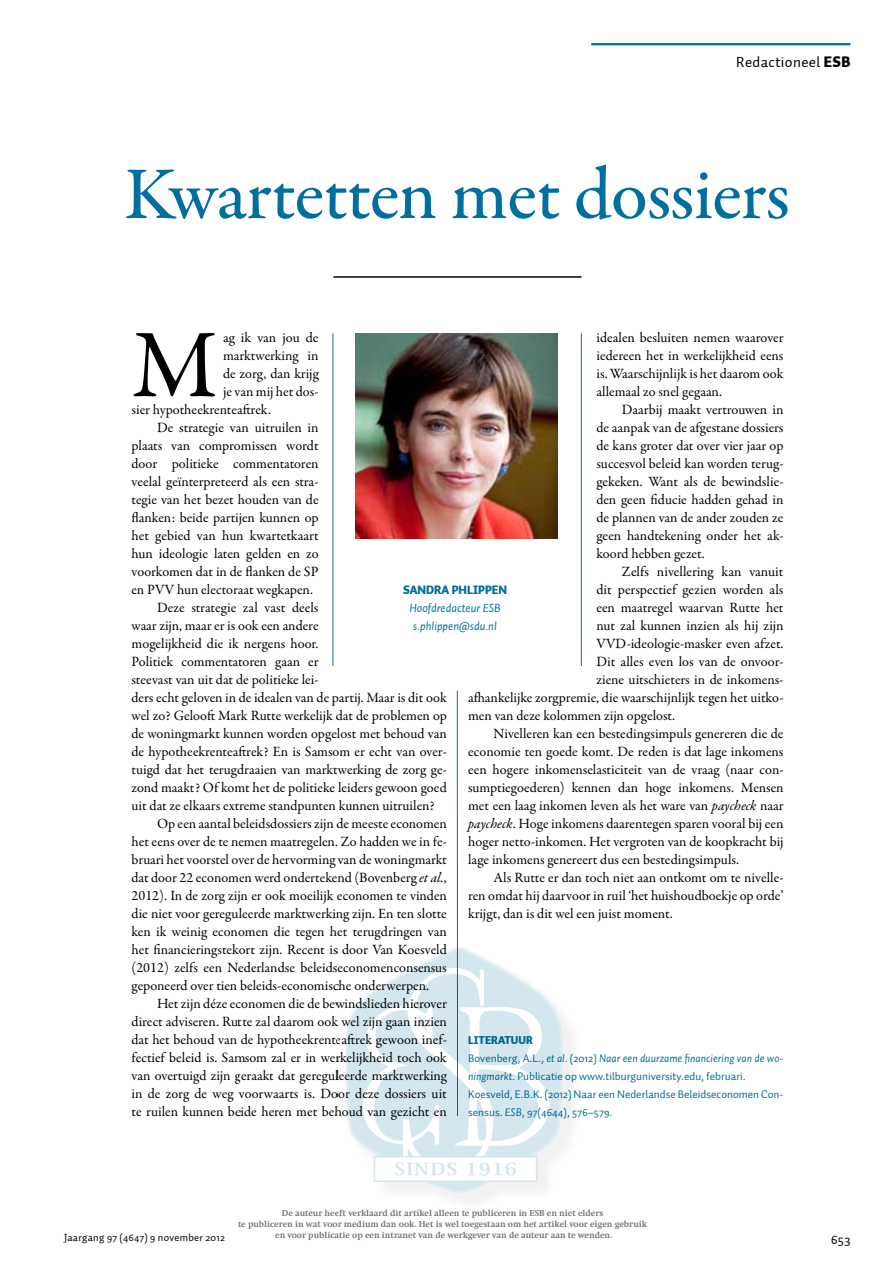
<style>
.page{position:relative;width:893px;height:1263px;background:#fff}
.page>*{position:absolute;margin:0;border:0;box-sizing:border-box;transform-origin:0 0}
.t1{font:97.65px "Garamond Premr Pro";color:#000}
.t2{font:500 75px "Garamond Premr Pro";letter-spacing:-.01em;color:#006f9f}
.t3{font:15px "Auto 1";letter-spacing:.025em;color:#000}
.t4{font:14.25px/18px "Garamond Premr Pro";color:#000;text-align:justify}
.t5{font:13.5px "Auto 1";color:#000}
.t6{font:italic 12px/18px "Auto 1";color:#006f9f;text-align:center}
.t7{font:900 12px "Auto 1";color:#006f9f}
.t8{font:11.25px/18px "Auto 1";color:#006f9f}
.t9{font:10.5px "Auto 1";letter-spacing:.025em;color:#000}
.t10{font:700 9px/10.8px "Swift";color:#6d6e71;text-align:center}
.s1{font-weight:900}
.s2{font-style:italic}
</style>
<div class="page">
<hr style="left:591px;top:43px;width:259px;height:2px;background:#006f9f">
<hr style="left:457px;top:691px;width:1px;height:425px;background:#006f9f">
<hr style="left:581px;top:333px;width:1px;height:333px;background:#006f9f">
<hr style="left:333px;top:333px;width:1px;height:333px;background:#006f9f">
<hr style="left:333px;top:276px;width:248px;height:2px;background:#000">
<img style="left:355px;top:333px;width:202px;height:206px">
<svg style="left:346px;top:947px;width:221px;height:250px"></svg>
<div style="left:374px;top:1156px;width:163px;height:26px;background:linear-gradient(to right,#f2f7fa,#f2f7fa)"></div>
<svg style="left:362px;top:965px;width:190px;height:213px"></svg>
<p class="t3" style="left:736px;top:53px;width:116px">Redactioneel <span class="s1">ESB</span></p>
<h2 class="t2" style="left:124px;top:149px;width:667px">Kwartetten met dossiers</h2>
<p class="t4" style="left:596px;top:329px;width:189px">idealen besluiten nemen waarover iedereen het in werkelijkheid eens is. Waarschijnlijk is het daarom ook allemaal zo snel gegaan.</p>
<p class="t4" style="left:596px;top:401px;width:189px;text-indent:26px">Daarbij maakt vertrouwen in de aanpak van de afgestane dossiers de kans groter dat over vier jaar op succesvol beleid kan worden terug&shy;gekeken. Want als de bewindslie&shy;den geen fiducie hadden gehad in de plannen van de ander zouden ze geen handtekening onder het ak&shy;koord hebben gezet.</p>
<p class="t4" style="left:622px;top:563px;width:163px">Zelfs nivellering kan vanuit</p>
<p class="t4" style="left:596px;top:581px;width:189px">dit perspectief gezien worden als</p>
<p class="t4" style="left:596px;top:599px;width:189px">een maatregel waarvan Rutte het</p>
<p class="t4" style="left:596px;top:617px;width:189px">nut zal kunnen inzien als hij zijn</p>
<p class="t4" style="left:596px;top:635px;width:189px">VVD-ideologie-masker even afzet.</p>
<p class="t4" style="left:596px;top:653px;width:189px">Dit alles even los van de onvoor-</p>
<p class="t4" style="left:596px;top:671px;width:189px">ziene uitschieters in de inkomens-</p>
<p class="t4" style="left:468px;top:689px;width:317px">afhankelijke zorgpremie, die waarschijnlijk tegen het uitko-</p>
<p class="t4" style="left:468px;top:707px;width:208px">men van deze kolommen zijn opgelost.</p>
<p class="t4" style="left:494px;top:725px;width:291px">Nivelleren kan een bestedingsimpuls genereren die de</p>
<p class="t4" style="left:468px;top:743px;width:317px">economie ten goede komt. De reden is dat lage inkomens</p>
<p class="t4" style="left:468px;top:761px;width:317px">een hogere inkomenselasticiteit van de vraag (naar con-</p>
<p class="t4" style="left:468px;top:779px;width:317px">sumptiegoederen) kennen dan hoge inkomens. Mensen</p>
<p class="t4" style="left:468px;top:797px;width:317px">met een laag inkomen leven als het ware van <span class="s2">paycheck</span> naar</p>
<p class="t4" style="left:468px;top:815px;width:317px"><span class="s2">paycheck</span>. Hoge inkomens daarentegen sparen vooral bij een</p>
<p class="t4" style="left:468px;top:833px;width:317px">hoger netto-inkomen. Het vergroten van de koopkracht bij</p>
<p class="t4" style="left:468px;top:851px;width:273px">lage inkomens genereert dus een bestedingsimpuls.</p>
<p class="t4" style="left:494px;top:869px;width:291px">Als Rutte er dan toch niet aan ontkomt om te nivelle-</p>
<p class="t4" style="left:468px;top:887px;width:317px">ren omdat hij daarvoor in ruil ‘het huishoudboekje op orde’</p>
<p class="t4" style="left:468px;top:905px;width:206px">krijgt, dan is dit wel een juist moment.</p>
<h1 class="t1" style="left:131px;top:307px;width:88px">M</h1>
<p class="t4" style="left:223px;top:329px;width:97px">ag ik van jou de</p>
<p class="t4" style="left:223px;top:347px;width:97px">marktwerking in</p>
<p class="t4" style="left:223px;top:365px;width:97px">de zorg, dan krijg</p>
<p class="t4" style="left:223px;top:383px;width:97px">je van mij het dos-</p>
<p class="t4" style="left:131px;top:401px;width:141px">sier hypotheekrenteaftrek.</p>
<p class="t4" style="left:157px;top:419px;width:163px">De strategie van uitruilen in</p>
<p class="t4" style="left:131px;top:437px;width:189px">plaats van compromissen wordt</p>
<p class="t4" style="left:131px;top:455px;width:189px">door politieke commentatoren</p>
<p class="t4" style="left:131px;top:473px;width:189px">veelal geïnterpreteerd als een stra-</p>
<p class="t4" style="left:131px;top:491px;width:189px">tegie van het bezet houden van de</p>
<p class="t4" style="left:131px;top:509px;width:189px">flanken: beide partijen kunnen op</p>
<p class="t4" style="left:131px;top:527px;width:189px">het gebied van hun kwartetkaart</p>
<p class="t4" style="left:131px;top:545px;width:189px">hun ideologie laten gelden en zo</p>
<p class="t4" style="left:131px;top:563px;width:189px">voorkomen dat in de flanken de SP</p>
<p class="t4" style="left:131px;top:581px;width:183px">en PVV hun electoraat wegkapen.</p>
<p class="t4" style="left:157px;top:599px;width:163px">Deze strategie zal vast deels</p>
<p class="t4" style="left:131px;top:617px;width:189px">waar zijn, maar er is ook een andere</p>
<p class="t4" style="left:131px;top:635px;width:189px">mogelijkheid die ik nergens hoor.</p>
<p class="t4" style="left:131px;top:653px;width:189px">Politiek commentatoren gaan er</p>
<p class="t4" style="left:131px;top:671px;width:189px">steevast van uit dat de politieke lei-</p>
<p class="t4" style="left:131px;top:689px;width:317px">ders echt geloven in de idealen van de partij. Maar is dit ook</p>
<p class="t4" style="left:131px;top:707px;width:317px">wel zo? Gelooft Mark Rutte werkelijk dat de problemen op</p>
<p class="t4" style="left:131px;top:725px;width:317px">de woningmarkt kunnen worden opgelost met behoud van</p>
<p class="t4" style="left:131px;top:743px;width:317px">de hypotheekrenteaftrek? En is Samsom er echt van over-</p>
<p class="t4" style="left:131px;top:761px;width:317px">tuigd dat het terugdraaien van marktwerking de zorg ge-</p>
<p class="t4" style="left:131px;top:779px;width:317px">zond maakt? Of komt het de politieke leiders gewoon goed</p>
<p class="t4" style="left:131px;top:797px;width:305px">uit dat ze elkaars extreme standpunten kunnen uitruilen?</p>
<p class="t4" style="left:157px;top:815px;width:291px">Op een aantal beleidsdossiers zijn de meeste economen</p>
<p class="t4" style="left:131px;top:833px;width:317px">het eens over de te nemen maatregelen. Zo hadden we in fe-</p>
<p class="t4" style="left:131px;top:851px;width:317px">bruari het voorstel over de hervorming van de woningmarkt</p>
<p class="t4" style="left:131px;top:869px;width:317px">dat door 22 economen werd ondertekend (Bovenberg <span class="s2">et al.</span>,</p>
<p class="t4" style="left:131px;top:887px;width:317px">2012). In de zorg zijn er ook moeilijk economen te vinden</p>
<p class="t4" style="left:131px;top:905px;width:317px">die niet voor gereguleerde marktwerking zijn. En ten slotte</p>
<p class="t4" style="left:131px;top:923px;width:317px">ken ik weinig economen die tegen het terugdringen van</p>
<p class="t4" style="left:131px;top:941px;width:317px">het financieringstekort zijn. Recent is door Van Koesveld</p>
<p class="t4" style="left:131px;top:959px;width:317px">(2012) zelfs een Nederlandse beleidseconomenconsensus</p>
<p class="t4" style="left:131px;top:977px;width:299px">geponeerd over tien beleids-economische onderwerpen.</p>
<p class="t4" style="left:157px;top:995px;width:291px">Het zijn déze economen die de bewindslieden hierover</p>
<p class="t4" style="left:131px;top:1013px;width:317px">direct adviseren. Rutte zal daarom ook wel zijn gaan inzien</p>
<p class="t4" style="left:131px;top:1031px;width:317px">dat het behoud van de hypotheekrenteaftrek gewoon inef-</p>
<p class="t4" style="left:131px;top:1049px;width:317px">fectief beleid is. Samsom zal er in werkelijkheid toch ook</p>
<p class="t4" style="left:131px;top:1067px;width:317px">van overtuigd zijn geraakt dat gereguleerde marktwerking</p>
<p class="t4" style="left:131px;top:1085px;width:317px">in de zorg de weg voorwaarts is. Door deze dossiers uit</p>
<p class="t4" style="left:131px;top:1103px;width:317px">te ruilen kunnen beide heren met behoud van gezicht en</p>
<p class="t7" style="left:403px;top:582px;width:106px">SANDRA PHLIPPEN</p>
<p class="t6" style="left:409px;top:599px;width:93px">Hoofdredacteur ESB s.phlippen@sdu.nl</p>
<p class="t8" style="left:468px;top:1031px;width:317px"><span class="s1">LITERATUUR<br></span>Bovenberg, A.L., <span class="s2">et al.</span> (2012) <span class="s2">Naar een duurzame financiering van de wo&shy;ningmarkt</span>. Publicatie op www.tilburguniversity.edu, februari.<br>Koesveld, E.B.K. (2012) Naar een Nederlandse Beleidseconomen Con&shy;sensus. <span class="s2">ESB</span>, 97(4644), 576–579.</p>
<p class="t10" style="left:238px;top:1208px;width:411px">De auteur heeft verklaard dit artikel alleen te publiceren in ESB en niet elders<br>te publiceren in wat voor medium dan ook. Het is wel toegestaan om het artikel voor eigen gebruik en voor publicatie op een intranet van de werkgever van de auteur aan te wenden.</p>
<p class="t9" style="left:64px;top:1231px;width:163px">Jaargang 97 (4647) 9 november 2012</p>
<p class="t5" style="left:831px;top:1231px;width:21px">653</p>
</div>
